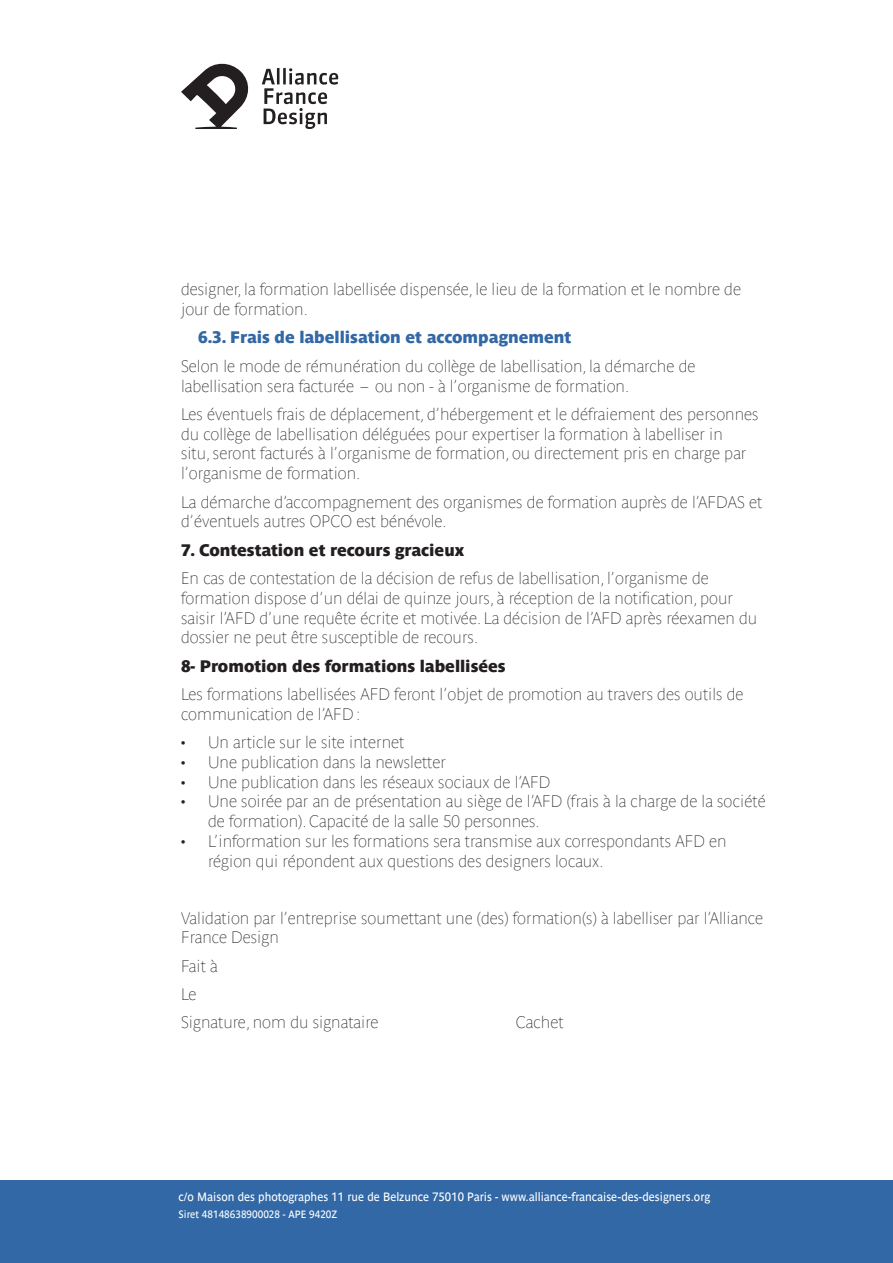
<style>
.page{position:relative;width:893px;height:1263px;background:#fff}
.page>*{position:absolute;margin:0;border:0;box-sizing:border-box;transform-origin:0 0}
.t1{font:16.5px/19.8px "Parisine Std Clair";color:#231f20}
.t2{font:16.5px "Parisine Std Sombre";color:#231f20}
.t3{font:16.5px "Parisine Std Sombre";color:#3268a5}
.t4{font:12px "Parisine Std";color:#fff;scale:.95 1}
.t5{font:10.5px "Parisine Std";color:#fff;scale:.95 1}
</style>
<div class="page">
<svg style="left:181px;top:63px;width:68px;height:66px"></svg>
<svg style="left:262px;top:68px;width:76px;height:61px"></svg>
<div style="left:0;top:1180px;width:893px;height:83px;background:#3268a5"></div>
<p class="t1" style="left:181px;top:280px;width:562px">designer, la formation labellisée dispensée, le lieu de la formation et le nombre de jour de formation.</p>
<p class="t3" style="left:198px;top:328px;width:375px">6.3. Frais de labellisation et accompagnement</p>
<p class="t1" style="left:181px;top:356px;width:516px">Selon le mode de rémunération du collège de labellisation, la démarche de labellisation sera facturée – ou non - à l’organisme de formation.</p>
<p class="t1" style="left:181px;top:404px;width:579px">Les éventuels frais de déplacement, d’hébergement et le défraiement des personnes du collège de labellisation déléguées pour expertiser la formation à labelliser in<br>situ, seront facturés à l’organisme de formation, ou directement pris en charge par l’organisme de formation.</p>
<p class="t1" style="left:181px;top:492px;width:583px">La démarche d’accompagnement des organismes de formation auprès de l’AFDAS et d’éventuels autres OPCO est bénévole.</p>
<p class="t2" style="left:181px;top:540px;width:285px">7. Contestation et recours gracieux</p>
<p class="t1" style="left:181px;top:568px;width:578px">En cas de contestation de la décision de refus de labellisation, l’organisme de formation dispose d’un délai de quinze jours, à réception de la notification, pour saisir l’AFD d’une requête écrite et motivée. La décision de l’AFD après réexamen du dossier ne peut être susceptible de recours.</p>
<p class="t2" style="left:181px;top:656px;width:326px">8- Promotion des formations labellisées</p>
<p class="t1" style="left:181px;top:684px;width:564px">Les formations labellisées AFD feront l’objet de promotion au travers des outils de communication de l’AFD :</p>
<p class="t1" style="left:181px;top:732px;width:225px">• Un article sur le site internet</p>
<p class="t1" style="left:181px;top:752px;width:266px">• Une publication dans la newsletter</p>
<p class="t1" style="left:181px;top:772px;width:371px">• Une publication dans les réseaux sociaux de l’AFD</p>
<p class="t1" style="left:208px;top:792px;width:559px;text-indent:-27px">• Une soirée par an de présentation au siège de l’AFD (frais à la charge de la société de formation). Capacité de la salle 50 personnes.</p>
<p class="t1" style="left:208px;top:831px;width:520px;text-indent:-27px">• L’information sur les formations sera transmise aux correspondants AFD en région qui répondent aux questions des designers locaux.</p>
<p class="t1" style="left:181px;top:908px;width:584px">Validation par l’entreprise soumettant une (des) formation(s) à labelliser par l’Alliance<br>France Design</p>
<p class="t1" style="left:181px;top:951px;width:199px;line-height:28.3px">Fait à<br>Le<br>Signature, nom du signataire</p>
<p class="t1" style="left:516px;top:1012px;width:49px">Cachet</p>
<p class="t4" style="left:179px;top:1189px;width:561px">c/o Maison des photographes 11 rue de Belzunce 75010 Paris - www.alliance-francaise-des-designers.org</p>
<p class="t5" style="left:179px;top:1208px;width:168px">Siret 48148638900028 - APE 9420Z</p>
</div>
